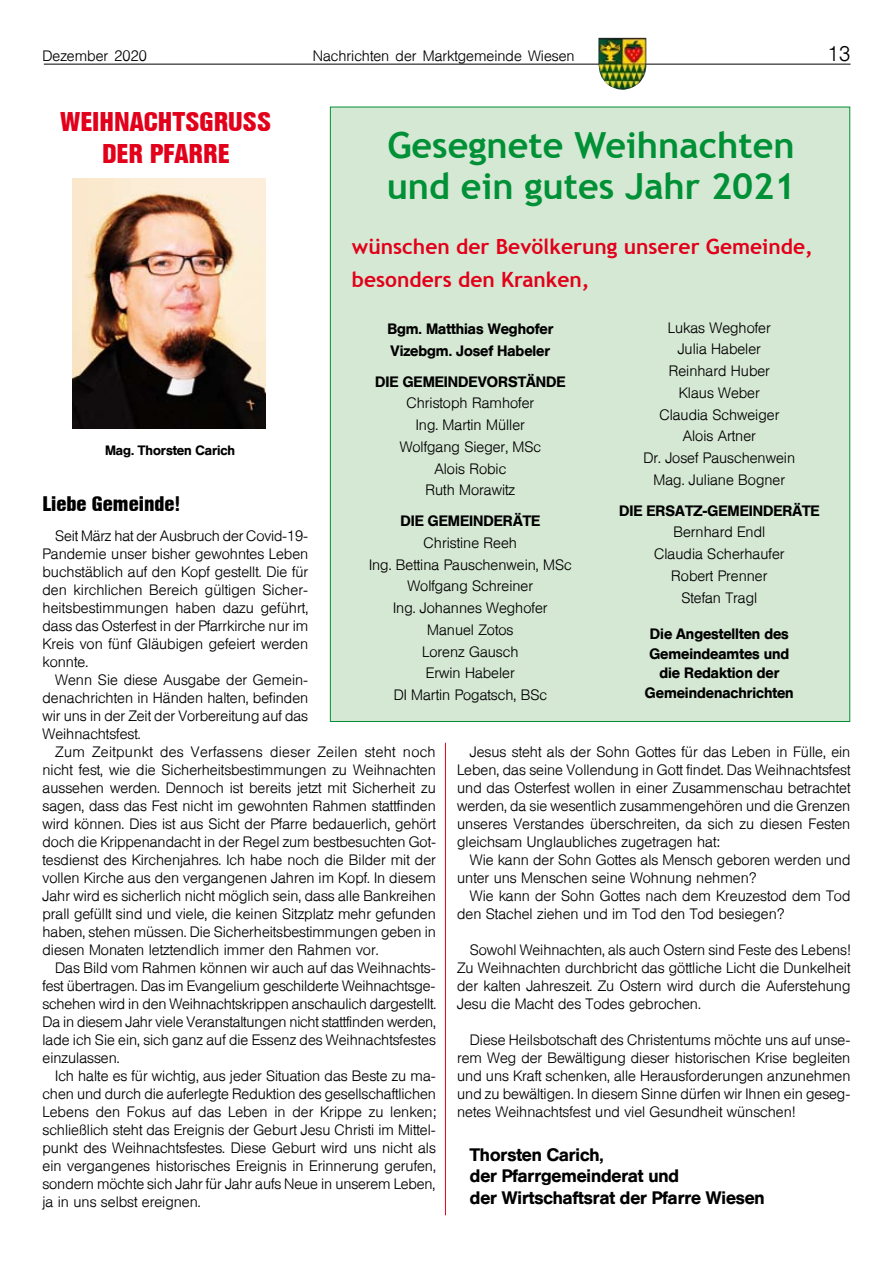
<style>
.page{position:relative;width:893px;height:1263px;background:#fff}
.page>*{position:absolute;margin:0;border:0;box-sizing:border-box;transform-origin:0 0}
.t1{font:700 36px/40.5px "Trebuchet MS";color:#009036}
.t2{font:700 27px "Helvetica Condensed BQ";color:#e2001a}
.t3{font:700 21px/33px "Trebuchet MS";color:#e2001a}
.t4{font:700 21px "Helvetica Condensed BQ";color:#000}
.t5{font:300 21px "Helvetica BQ";color:#000}
.t6{font:500 18px/21.6px "Helvetica BQ";color:#000}
.t7{font:300 15px/18px "Helvetica BQ";color:#000;text-align:justify}
.t8{font:500 15px/19.6px "Helvetica BQ";color:#000}
.t9{font:500 13.5px "Helvetica BQ";color:#000}
</style>
<div class="page">
<hr style="left:44px;top:64px;width:806px;height:1px;background:#000">
<img style="left:598px;top:38px;width:48px;height:52px">
<hr style="left:445px;top:743px;width:1px;height:472px;background:#e2001a">
<div style="left:330px;top:107px;width:520px;height:615px;background:#d5e8d4;border:1px solid #009036"></div>
<img style="left:72px;top:179px;width:193px;height:249px">
<p class="t7" style="left:43px;top:48px;width:106px">Dezember 2020</p>
<p class="t7" style="left:313px;top:48px;width:263px">Nachrichten der Marktgemeinde Wiesen</p>
<h3 class="t5" style="left:828px;top:42px;width:24px">13</h3>
<h2 class="t2" style="left:61px;top:106px;width:54px">WEIHNACHTSGR</h2>
<h2 class="t2" style="left:228px;top:106px;width:29px">USS</h2>
<h2 class="t2" style="left:102px;top:139px;width:15px">DER</h2>
<h2 class="t2" style="left:150px;top:139px;width:28px">PFARRE</h2>
<p class="t9" style="left:105px;top:443px;width:132px">Mag. Thorsten Carich</p>
<h3 class="t4" style="left:43px;top:492px;width:139px">LIEBE GEMEINDE!</h3>
<p class="t7" style="left:43px;top:527px;width:267px;text-indent:13px">Seit März hat der Ausbruch der Covid-19- Pandemie unser bisher gewohntes Leben buchstäblich auf den Kopf gestellt. Die für den kirchlichen Bereich gültigen Sicher&shy;heitsbestimmungen haben dazu geführt, dass das Osterfest in der Pfarrkirche nur im Kreis von fünf Gläubigen gefeiert werden konnte.</p>
<p class="t7" style="left:43px;top:671px;width:267px;text-indent:13px">Wenn Sie diese Ausgabe der Gemein&shy;denachrichten in Händen halten, befinden wir uns in der Zeit der Vorbereitung auf das Weihnachtsfest.</p>
<h1 class="t1" style="left:387px;top:125px;width:410px">Gesegnete Weihnachten und ein gutes Jahr 2021</h1>
<h3 class="t3" style="left:352px;top:230px;width:462px">wünschen der Bevölkerung unserer Gemeinde, besonders den Kranken,</h3>
<p class="t8" style="left:387px;top:318px;width:167px;line-height:21.8px">Bgm. Matthias Weghofer<br>Vizebgm. Josef Habeler</p>
<p class="t8" style="left:375px;top:372px;width:192px">Die Gemeindevorstände</p>
<p class="t7" style="left:400px;top:393px;width:143px;line-height:21.8px;text-align:center">Christoph Ramhofer<br>Ing. Martin Müller<br>Wolfgang Sieger, MSc<br>Alois Robic<br>Ruth Morawitz</p>
<p class="t8" style="left:400px;top:511px;width:141px">Die Gemeinderäte</p>
<p class="t7" style="left:369px;top:532px;width:204px;line-height:21.8px;text-align:center">Christine Reeh<br>Ing. Bettina Pauschenwein, MSc<br>Wolfgang Schreiner<br>Ing. Johannes Weghofer<br>Manuel Zotos<br>Lorenz Gausch<br>Erwin Habeler<br>DI Martin Pogatsch, BSc</p>
<p class="t7" style="left:643px;top:317px;width:153px;line-height:21.8px;text-align:center">Lukas Weghofer<br>Julia Habeler<br>Reinhard Huber<br>Klaus Weber<br>Claudia Schweiger<br>Alois Artner<br>Dr. Josef Pauschenwein<br>Mag. Juliane Bogner</p>
<p class="t8" style="left:619px;top:501px;width:202px">Die Ersatz-Gemeinderäte</p>
<p class="t7" style="left:654px;top:522px;width:132px;line-height:21.8px;text-align:center">Bernhard Endl<br>Claudia Scherhaufer<br>Robert Prenner<br>Stefan Tragl</p>
<p class="t8" style="left:645px;top:624px;width:150px;text-align:center">Die Angestellten des<br>Gemeindeamtes und die Redaktion der<br>Gemeindenachrichten</p>
<p class="t7" style="left:43px;top:743px;width:395px;text-indent:13px">Zum Zeitpunkt des Verfassens dieser Zeilen steht noch nicht fest, wie die Sicherheitsbestimmungen zu Weihnachten aussehen werden. Dennoch ist bereits jetzt mit Sicherheit zu sagen, dass das Fest nicht im gewohnten Rahmen stattfinden wird können. Dies ist aus Sicht der Pfarre bedauerlich, gehört doch die Krippenandacht in der Regel zum bestbesuchten Got&shy;tesdienst des Kirchenjahres. Ich habe noch die Bilder mit der vollen Kirche aus den vergangenen Jahren im Kopf. In diesem Jahr wird es sicherlich nicht möglich sein, dass alle Bankreihen prall gefüllt sind und viele, die keinen Sitzplatz mehr gefunden haben, stehen müssen. Die Sicherheitsbestimmungen geben in diesen Monaten letztendlich immer den Rahmen vor.</p>
<p class="t7" style="left:43px;top:959px;width:395px;text-indent:13px">Das Bild vom Rahmen können wir auch auf das Weihnachts&shy;fest übertragen. Das im Evangelium geschilderte Weihnachtsge&shy;schehen wird in den Weihnachtskrippen anschaulich dargestellt.<br>Da in diesem Jahr viele Veranstaltungen nicht stattfinden werden, lade ich Sie ein, sich ganz auf die Essenz des Weihnachtsfestes einzulassen.</p>
<p class="t7" style="left:43px;top:1067px;width:395px;text-indent:13px">Ich halte es für wichtig, aus jeder Situation das Beste zu ma&shy;chen und durch die auferlegte Reduktion des gesellschaftlichen Lebens den Fokus auf das Leben in der Krippe zu lenken; schließlich steht das Ereignis der Geburt Jesu Christi im Mittel&shy;punkt des Weihnachtsfestes. Diese Geburt wird uns nicht als ein vergangenes historisches Ereignis in Erinnerung gerufen, sondern möchte sich Jahr für Jahr aufs Neue in unserem Leben, ja in uns selbst ereignen.</p>
<p class="t7" style="left:457px;top:743px;width:395px;text-indent:13px">Jesus steht als der Sohn Gottes für das Leben in Fülle, ein Leben, das seine Vollendung in Gott findet. Das Weihnachtsfest und das Osterfest wollen in einer Zusammenschau betrachtet werden, da sie wesentlich zusammengehören und die Grenzen unseres Verstandes überschreiten, da sich zu diesen Festen gleichsam Unglaubliches zugetragen hat:</p>
<p class="t7" style="left:457px;top:851px;width:395px;text-indent:13px">Wie kann der Sohn Gottes als Mensch geboren werden und unter uns Menschen seine Wohnung nehmen?</p>
<p class="t7" style="left:457px;top:887px;width:395px;text-indent:13px">Wie kann der Sohn Gottes nach dem Kreuzestod dem Tod den Stachel ziehen und im Tod den Tod besiegen?</p>
<p class="t7" style="left:457px;top:941px;width:395px;text-indent:13px">Sowohl Weihnachten, als auch Ostern sind Feste des Lebens!<br>Zu Weihnachten durchbricht das göttliche Licht die Dunkelheit der kalten Jahreszeit. Zu Ostern wird durch die Auferstehung Jesu die Macht des Todes gebrochen.</p>
<p class="t7" style="left:457px;top:1031px;width:395px;text-indent:13px">Diese Heilsbotschaft des Christentums möchte uns auf unse&shy;rem Weg der Bewältigung dieser historischen Krise begleiten und uns Kraft schenken, alle Herausforderungen anzunehmen und zu bewältigen. In diesem Sinne dürfen wir Ihnen ein geseg&shy;netes Weihnachtsfest und viel Gesundheit wünschen!</p>
<p class="t6" style="left:470px;top:1144px;width:296px">Thorsten Carich,<br>der Pfarrgemeinderat und<br>der Wirtschaftsrat der Pfarre Wiesen</p>
</div>
